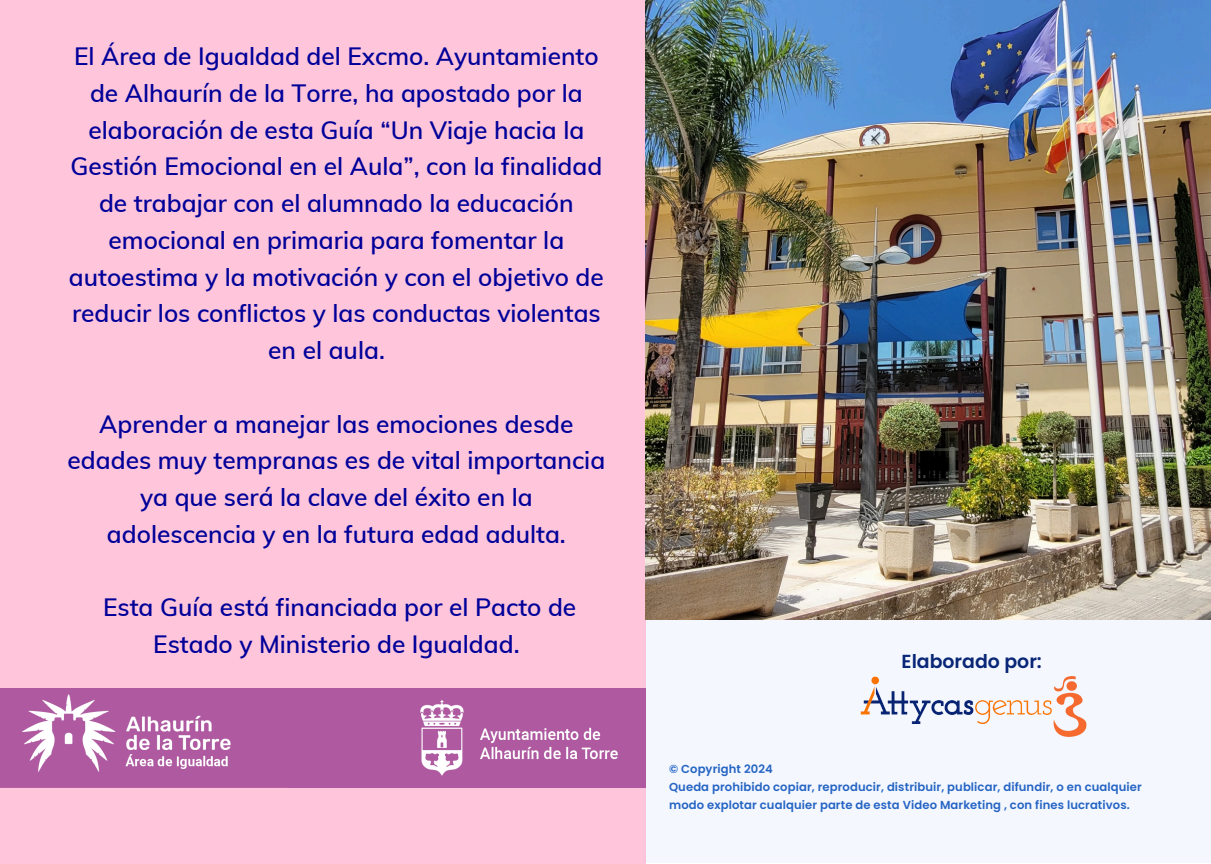
<style>
.page{position:relative;width:1211px;height:864px;background:#fff}
.page>*{position:absolute;margin:0;border:0;box-sizing:border-box;transform-origin:0 0}
.t1{font:600 24.5px/36.8px "Muli";color:#009;text-align:center}
.t2{font:600 18.9px "Poppins";color:#092677}
.t3{font:600 11.55px/18.2px "Poppins";letter-spacing:.01em;color:#2564c4}
</style>
<div class="page">
<div style="left:645px;top:1px;width:565px;height:861px;background:#f4f8fe"></div>
<div style="left:0;top:0;width:645px;height:864px;background:#ffc6db"></div>
<img style="left:0;top:689px;width:288px;height:98px">
<img style="left:288px;top:689px;width:357px;height:98px">
<img style="left:860px;top:676px;width:189px;height:47px">
<img style="left:1049px;top:676px;width:38px;height:61px">
<img style="left:645px;top:0;width:565px;height:620px">
<h1 class="t1" style="left:74px;top:37px;width:526px">El Área de Igualdad del Excmo. Ayuntamiento</h1>
<h1 class="t1" style="left:90px;top:74px;width:494px">de Alhaurín de la Torre, ha apostado por la</h1>
<h1 class="t1" style="left:88px;top:111px;width:497px">elaboración de esta Guía “Un Viaje hacia la</h1>
<h1 class="t1" style="left:70px;top:148px;width:533px">Gestión Emocional en el Aula”, con la finalidad</h1>
<h1 class="t1" style="left:99px;top:184px;width:476px">de trabajar con el alumnado la educación</h1>
<h1 class="t1" style="left:108px;top:221px;width:457px">emocional en primaria para fomentar la</h1>
<h1 class="t1" style="left:69px;top:258px;width:536px">autoestima y la motivación y con el objetivo de</h1>
<h1 class="t1" style="left:72px;top:295px;width:530px">reducir los conflictos y las conductas violentas</h1>
<h1 class="t1" style="left:268px;top:331px;width:118px">en el aula.</h1>
<h1 class="t1" style="left:67px;top:405px;width:539px">Aprender a manejar las emociones desde edades muy tempranas es de vital importancia ya que será la clave del éxito en la adolescencia y en la futura edad adulta.</h1>
<h1 class="t1" style="left:103px;top:589px;width:475px">Esta Guía está financiada por el Pacto de<br>Estado y Ministerio de Igualdad.</h1>
<h2 class="t2" style="left:901px;top:648px;width:142px">Elaborado por:</h2>
<p class="t3" style="left:669px;top:759px;width:105px">© Copyright 2024</p>
<p class="t3" style="left:669px;top:778px;width:474px">Queda prohibido copiar, reproducir, distribuir, publicar, difundir, o en cualquier modo explotar cualquier parte de esta Video Marketing , con fines lucrativos.</p>
</div>
